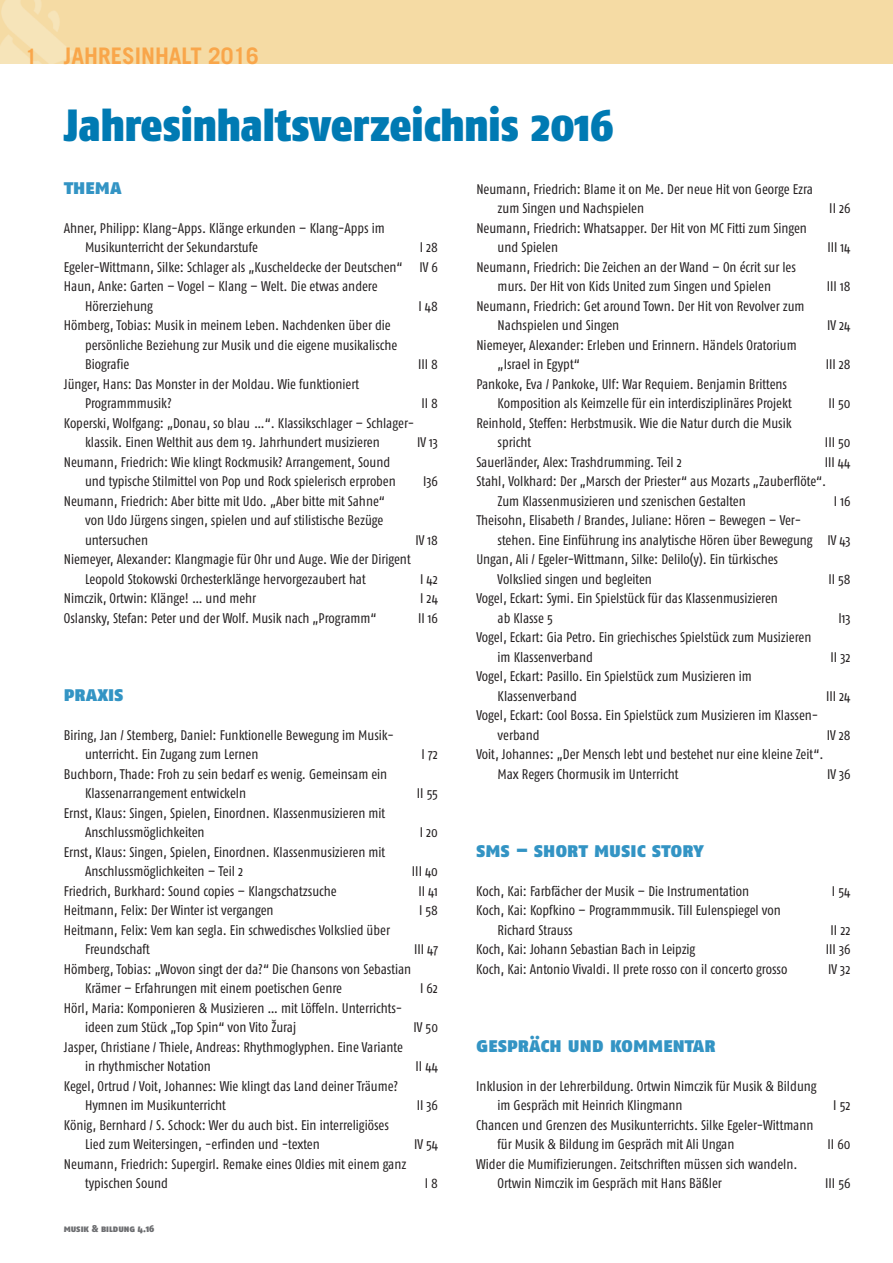
<style>
.page{position:relative;width:893px;height:1263px;background:#fff}
.page>*{position:absolute;margin:0;border:0;box-sizing:border-box;transform-origin:0 0}
.t1{font:900 45px "Fago Co";color:#007ab3}
.t2{font:700 22.8px "Trade Gothic";color:#f9a64a}
.t3{font:21px "Fago Co Black Caps";letter-spacing:-.005em;color:#3394c4}
.t4{font:13.95px/19.5px "Fago Co";color:#231f20}
.t5{font:9.9px "Fago Co Black Caps";letter-spacing:-.01em;color:#6c6d70}
.s1{font-size:21px}
</style>
<div class="page">
<h2 class="t2" style="left:26px;top:47px;width:235px"><span class="s1">1</span> JAHRESINHALT 2016</h2>
<h1 class="t1" style="left:64px;top:108px;width:551px">Jahresinhaltsverzeichnis 2016</h1>
<h3 class="t3" style="left:64px;top:174px;width:59px">thema</h3>
<p class="t4" style="left:85px;top:219px;width:301px;text-indent:-21px">Ahner, Philipp: Klang-Apps. Klänge erkunden – Klang-Apps im<br>Musikunterricht der Sekundarstufe</p>
<p class="t4" style="left:420px;top:239px;width:20px">I 28</p>
<p class="t4" style="left:64px;top:258px;width:376px">Egeler-Wittmann, Silke: Schlager als „Kuscheldecke der Deutschen“ IV 6</p>
<p class="t4" style="left:64px;top:278px;width:315px">Haun, Anke: Garten – Vogel – Klang – Welt. Die etwas andere</p>
<p class="t4" style="left:85px;top:297px;width:70px">Hörerziehung</p>
<p class="t4" style="left:418px;top:297px;width:21px">I 48</p>
<p class="t4" style="left:85px;top:317px;width:314px;text-indent:-21px">Hömberg, Tobias: Musik in meinem Leben. Nachdenken über die persönliche Beziehung zur Musik und die eigene musikalische<br>Biografie</p>
<p class="t4" style="left:418px;top:356px;width:21px">III 8</p>
<p class="t4" style="left:498px;top:180px;width:317px;text-indent:-21px">Neumann, Friedrich: Blame it on Me. Der neue Hit von George Ezra zum Singen und Nachspielen</p>
<p class="t4" style="left:498px;top:219px;width:311px;text-indent:-21px">Neumann, Friedrich: Whatsapper. Der Hit von MC Fitti zum Singen und Spielen</p>
<p class="t4" style="left:476px;top:258px;width:321px;text-align:center">Neumann, Friedrich: Die Zeichen an der Wand – On écrit sur les murs. Der Hit von Kids United zum Singen und Spielen</p>
<p class="t4" style="left:498px;top:297px;width:308px;text-indent:-21px">Neumann, Friedrich: Get around Town. Der Hit von Revolver zum<br>Nachspielen und Singen</p>
<p class="t4" style="left:498px;top:336px;width:300px;text-indent:-21px">Niemeyer, Alexander: Erleben und Erinnern. Händels Oratorium „Israel in Egypt“</p>
<p class="t4" style="left:829px;top:200px;width:23px">II 26</p>
<p class="t4" style="left:827px;top:239px;width:25px">III 14</p>
<p class="t4" style="left:827px;top:278px;width:25px">III 18</p>
<p class="t4" style="left:827px;top:317px;width:25px">IV 24</p>
<p class="t4" style="left:826px;top:356px;width:26px">III 28</p>
<p class="t4" style="left:85px;top:375px;width:276px;text-indent:-21px">Jünger, Hans: Das Monster in der Moldau. Wie funktioniert<br>Programmmusik?</p>
<p class="t4" style="left:421px;top:395px;width:18px">II8</p>
<p class="t4" style="left:498px;top:375px;width:296px;text-indent:-21px">Pankoke, Eva / Pankoke, Ulf: War Requiem. Benjamin Brittens<br>Komposition als Keimzelle für ein interdisziplinäres Projekt</p>
<p class="t4" style="left:828px;top:395px;width:24px">II 50</p>
<p class="t4" style="left:85px;top:414px;width:331px;text-indent:-21px">Koperski, Wolfgang: „Donau, so blau …“. Klassikschlager – Schlager&shy;klassik. Einen Welthit aus dem 19. Jahrhundert musizieren</p>
<p class="t4" style="left:417px;top:434px;width:22px">IV 13</p>
<p class="t4" style="left:498px;top:414px;width:296px;text-indent:-21px">Reinhold, Steffen: Herbstmusik. Wie die Natur durch die Musik spricht</p>
<p class="t4" style="left:825px;top:434px;width:27px">III 50</p>
<p class="t4" style="left:85px;top:453px;width:312px;text-indent:-21px">Neumann, Friedrich: Wie klingt Rockmusik? Arrangement, Sound und typische Stilmittel von Pop und Rock spielerisch erproben</p>
<p class="t4" style="left:85px;top:492px;width:301px;text-align:justify;text-indent:-21px">Neumann, Friedrich: Aber bitte mit Udo. „Aber bitte mit Sahne“ von Udo Jürgens singen, spielen und auf stilistische Bezüge untersuchen</p>
<p class="t4" style="left:423px;top:473px;width:16px">I36</p>
<p class="t4" style="left:415px;top:531px;width:24px">IV 18</p>
<p class="t4" style="left:85px;top:551px;width:327px;text-indent:-21px">Niemeyer, Alexander: Klangmagie für Ohr und Auge. Wie der Dirigent<br>Leopold Stokowski Orchesterklänge hervorgezaubert hat</p>
<p class="t4" style="left:420px;top:570px;width:19px">I 42</p>
<p class="t4" style="left:64px;top:590px;width:194px">Nimczik, Ortwin: Klänge! … und mehr</p>
<p class="t4" style="left:420px;top:590px;width:19px">I 24</p>
<p class="t4" style="left:64px;top:609px;width:314px">Oslansky, Stefan: Peter und der Wolf. Musik nach „Programm“</p>
<p class="t4" style="left:418px;top:609px;width:21px">II 16</p>
<h3 class="t3" style="left:64px;top:681px;width:61px">praxis</h3>
<p class="t4" style="left:85px;top:726px;width:310px;text-indent:-21px">Biring, Jan / Stemberg, Daniel: Funktionelle Bewegung im Musik&shy;unterricht. Ein Zugang zum Lernen</p>
<p class="t4" style="left:85px;top:765px;width:304px;text-indent:-21px">Buchborn, Thade: Froh zu sein bedarf es wenig. Gemeinsam ein<br>Klassenarrangement entwickeln</p>
<p class="t4" style="left:85px;top:804px;width:302px;text-indent:-21px">Ernst, Klaus: Singen, Spielen, Einordnen. Klassenmusizieren mit<br>Anschlussmöglichkeiten</p>
<p class="t4" style="left:85px;top:843px;width:302px;text-indent:-21px">Ernst, Klaus: Singen, Spielen, Einordnen. Klassenmusizieren mit<br>Anschlussmöglichkeiten – Teil 2</p>
<p class="t4" style="left:422px;top:746px;width:18px">I72</p>
<p class="t4" style="left:417px;top:785px;width:23px">II 55</p>
<p class="t4" style="left:420px;top:824px;width:20px">I 20</p>
<p class="t4" style="left:412px;top:863px;width:28px">III 40</p>
<p class="t4" style="left:64px;top:882px;width:274px">Friedrich, Burkhard: Sound copies – Klangschatzsuche</p>
<p class="t4" style="left:418px;top:882px;width:21px">II 41</p>
<p class="t4" style="left:64px;top:902px;width:211px">Heitmann, Felix: Der Winter ist vergangen</p>
<p class="t4" style="left:419px;top:902px;width:20px">I 58</p>
<p class="t4" style="left:85px;top:921px;width:307px;text-indent:-21px">Heitmann, Felix: Vem kan segla. Ein schwedisches Volkslied über<br>Freundschaft</p>
<p class="t4" style="left:414px;top:941px;width:25px">III 47</p>
<p class="t4" style="left:85px;top:960px;width:328px;text-indent:-21px">Hömberg, Tobias: „Wovon singt der da?“ Die Chansons von Sebastian<br>Krämer – Erfahrungen mit einem poetischen Genre</p>
<p class="t4" style="left:420px;top:980px;width:19px">I 62</p>
<p class="t4" style="left:85px;top:999px;width:319px;text-indent:-21px">Hörl, Maria: Komponieren &amp; Musizieren … mit Löffeln. Unterrichts&shy;ideen zum Stück „Top Spin“ von Vito Žuraj</p>
<p class="t4" style="left:85px;top:1038px;width:319px;text-indent:-21px">Jasper, Christiane / Thiele, Andreas: Rhythmoglyphen. Eine Variante in rhythmischer Notation</p>
<p class="t4" style="left:85px;top:1077px;width:315px;text-indent:-21px">Kegel, Ortrud / Voit, Johannes: Wie klingt das Land deiner Träume?<br>Hymnen im Musikunterricht</p>
<p class="t4" style="left:85px;top:1116px;width:305px;text-indent:-21px">König, Bernhard / S. Schock: Wer du auch bist. Ein interreligiöses<br>Lied zum Weitersingen, -erfinden und -texten</p>
<p class="t4" style="left:85px;top:1155px;width:323px;text-indent:-21px">Neumann, Friedrich: Supergirl. Remake eines Oldies mit einem ganz typischen Sound</p>
<p class="t4" style="left:414px;top:1019px;width:26px">IV 50</p>
<p class="t4" style="left:416px;top:1058px;width:24px">II 44</p>
<p class="t4" style="left:417px;top:1097px;width:23px">II 36</p>
<p class="t4" style="left:414px;top:1136px;width:26px">IV 54</p>
<p class="t4" style="left:425px;top:1175px;width:15px">I8</p>
<p class="t5" style="left:64px;top:1223px;width:92px">musik &amp; bildung 4.16</p>
<p class="t4" style="left:476px;top:453px;width:207px">Sauerländer, Alex: Trashdrumming. Teil 2</p>
<p class="t4" style="left:825px;top:453px;width:27px">III 44</p>
<p class="t4" style="left:476px;top:473px;width:351px">Stahl, Volkhard: Der „Marsch der Priester“ aus Mozarts „Zauberflöte“.</p>
<p class="t4" style="left:498px;top:492px;width:250px">Zum Klassenmusizieren und szenischen Gestalten</p>
<p class="t4" style="left:834px;top:492px;width:18px">I 16</p>
<p class="t4" style="left:476px;top:512px;width:326px">Theisohn, Elisabeth / Brandes, Juliane: Hören – Bewegen – Ver-</p>
<p class="t4" style="left:498px;top:531px;width:354px">stehen. Eine Einführung ins analytische Hören über Bewegung IV 43</p>
<p class="t4" style="left:476px;top:551px;width:303px">Ungan, Ali / Egeler-Wittmann, Silke: Delilo(y). Ein türkisches</p>
<p class="t4" style="left:498px;top:570px;width:156px">Volkslied singen und begleiten</p>
<p class="t4" style="left:828px;top:570px;width:24px">II 58</p>
<p class="t4" style="left:498px;top:590px;width:282px;text-indent:-21px">Vogel, Eckart: Symi. Ein Spielstück für das Klassenmusizieren ab Klasse 5</p>
<p class="t4" style="left:838px;top:609px;width:14px">I13</p>
<p class="t4" style="left:498px;top:629px;width:315px;text-indent:-21px">Vogel, Eckart: Gia Petro. Ein griechisches Spielstück zum Musizieren im Klassenverband</p>
<p class="t4" style="left:498px;top:668px;width:256px;text-indent:-21px">Vogel, Eckart: Pasillo. Ein Spielstück zum Musizieren im<br>Klassenverband</p>
<p class="t4" style="left:498px;top:707px;width:322px;text-indent:-21px">Vogel, Eckart: Cool Bossa. Ein Spielstück zum Musizieren im Klassen&shy;verband</p>
<p class="t4" style="left:830px;top:648px;width:22px">II 32</p>
<p class="t4" style="left:826px;top:687px;width:26px">III 24</p>
<p class="t4" style="left:827px;top:726px;width:25px">IV 28</p>
<p class="t4" style="left:498px;top:746px;width:327px;text-indent:-21px">Voit, Johannes: „Der Mensch lebt und bestehet nur eine kleine Zeit“.<br>Max Regers Chormusik im Unterricht</p>
<p class="t4" style="left:827px;top:765px;width:25px">IV 36</p>
<h3 class="t3" style="left:476px;top:837px;width:229px">sms – short music story</h3>
<p class="t4" style="left:476px;top:882px;width:274px">Koch, Kai: Farbfächer der Musik – Die Instrumentation</p>
<p class="t4" style="left:832px;top:882px;width:20px">I 54</p>
<p class="t4" style="left:497px;top:902px;width:285px;text-indent:-21px">Koch, Kai: Kopfkino – Programmmusik. Till Eulenspiegel von<br>Richard Strauss</p>
<p class="t4" style="left:831px;top:921px;width:21px">II 22</p>
<p class="t4" style="left:476px;top:941px;width:221px">Koch, Kai: Johann Sebastian Bach in Leipzig</p>
<p class="t4" style="left:826px;top:941px;width:26px">III 36</p>
<p class="t4" style="left:476px;top:960px;width:313px">Koch, Kai: Antonio Vivaldi. Il prete rosso con il concerto grosso</p>
<p class="t4" style="left:828px;top:960px;width:24px">IV 32</p>
<h3 class="t3" style="left:476px;top:1032px;width:241px">gespräch und kommentar</h3>
<p class="t4" style="left:497px;top:1077px;width:321px;text-indent:-21px">Inklusion in der Lehrerbildung. Ortwin Nimczik für Musik &amp; Bildung im Gespräch mit Heinrich Klingmann</p>
<p class="t4" style="left:497px;top:1116px;width:317px;text-indent:-21px">Chancen und Grenzen des Musikunterrichts. Silke Egeler-Wittmann für Musik &amp; Bildung im Gespräch mit Ali Ungan</p>
<p class="t4" style="left:497px;top:1155px;width:302px;text-indent:-21px">Wider die Mumifizierungen. Zeitschriften müssen sich wandeln.<br>Ortwin Nimczik im Gespräch mit Hans Bäßler</p>
<p class="t4" style="left:833px;top:1097px;width:19px">I 52</p>
<p class="t4" style="left:827px;top:1136px;width:24px">II 60</p>
<p class="t4" style="left:825px;top:1175px;width:27px">III 56</p>
</div>
